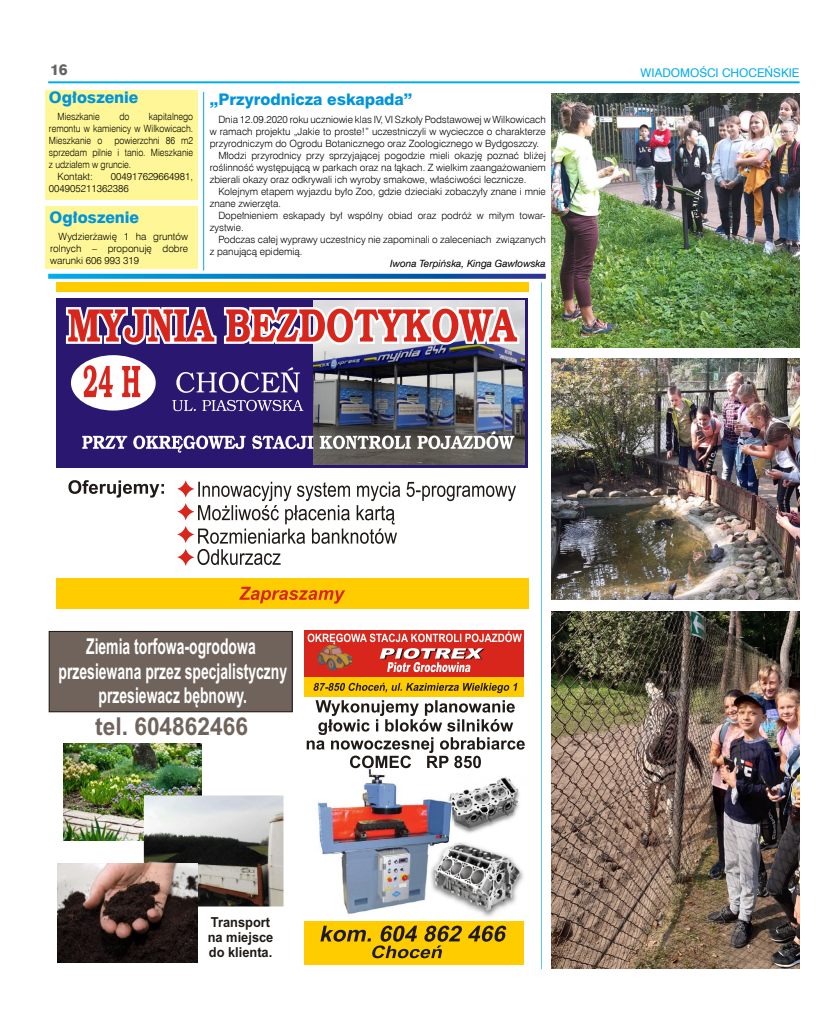
<style>
.page{position:relative;width:828px;height:1010px;background:#fff}
.page>*{position:absolute;margin:0;border:0;box-sizing:border-box;transform-origin:0 0}
.t1{font:700 24.7px "Arial CE";color:#70635c;scale:.92 1}
.t2{font:700 21.8px/24.4px "Arial CE";color:#fff;text-align:center;scale:.64 1}
.t3{font:16px "Swis 721 Hv EU";letter-spacing:-.005em;color:#0095da}
.t4{font:15px "Swis 721 Hv EU";color:#636466}
.t5{font:700 13.8px/15.4px "Arial CE";color:#1f1a17;scale:.93 1}
.t6{font:12px "Swis 721 EU";color:#00aeef}
.t7{font:10px/12px "Swis 721 Lt EU";color:#000;text-align:justify}
.t8{font:10px "Swis 721 Lt EU";color:#000;scale:.88 1}
.t9{font:italic 10px "Swis 721 EU";color:#000}
</style>
<div class="page">
<hr style="left:48px;top:81px;width:751px;height:2px;background:#00aeef">
<div style="left:45px;top:90px;width:152px;height:110px;background:#fff797"></div>
<div style="left:46px;top:206px;width:151px;height:63px;background:#fff797"></div>
<hr style="left:540px;top:282px;width:1px;height:686px;background:#00aeef">
<svg style="left:48px;top:274px;width:498px;height:5px;background:#1178c0"></svg>
<div style="left:49px;top:631px;width:243px;height:80px;background:#70635c"></div>
<div style="left:49px;top:631px;width:243px;height:80px;border:1px solid #1f1a17"></div>
<img style="left:454px;top:842px;width:70px;height:75px">
<div style="left:304px;top:920px;width:220px;height:44px;background:#fc0"></div>
<div style="left:304px;top:630px;width:220px;height:46px;background:#d9261c"></div>
<img style="left:454px;top:768px;width:66px;height:65px">
<img style="left:317px;top:768px;width:137px;height:146px">
<svg style="left:320px;top:925px;width:186px;height:32px"></svg>
<svg style="left:308px;top:631px;width:214px;height:41px"></svg>
<div style="left:304px;top:677px;width:220px;height:20px;background:#fc0"></div>
<svg style="left:307px;top:700px;width:218px;height:68px"></svg>
<svg style="left:313px;top:682px;width:204px;height:10px"></svg>
<svg style="left:314px;top:298px;width:214px;height:169px;background:#493c7a"></svg>
<div style="left:56px;top:298px;width:258px;height:169px;background:#291770"></div>
<img style="left:314px;top:301px;width:210px;height:163px">
<svg style="left:172px;top:400px;width:131px;height:11px"></svg>
<svg style="left:176px;top:367px;width:124px;height:26px"></svg>
<div style="left:71px;top:355px;width:85px;height:55px;background:#fff;border-radius:50%"></div>
<svg style="left:84px;top:365px;width:56px;height:32px"></svg>
<svg style="left:66px;top:306px;width:453px;height:38px"></svg>
<svg style="left:82px;top:435px;width:329px;height:17px"></svg>
<svg style="left:417px;top:431px;width:97px;height:18px"></svg>
<div style="left:56px;top:282px;width:472px;height:10px;background:#fc0"></div>
<div style="left:56px;top:577px;width:472px;height:31px;background:#fc0"></div>
<svg style="left:239px;top:586px;width:106px;height:17px"></svg>
<svg style="left:68px;top:480px;width:96px;height:17px"></svg>
<svg style="left:177px;top:480px;width:339px;height:85px"></svg>
<img style="left:64px;top:743px;width:137px;height:97px">
<img style="left:144px;top:795px;width:139px;height:111px">
<img style="left:57px;top:863px;width:141px;height:99px">
<img style="left:551px;top:94px;width:248px;height:253px">
<img style="left:551px;top:611px;width:248px;height:357px">
<img style="left:551px;top:358px;width:248px;height:241px">
<hr style="left:203px;top:92px;width:1px;height:178px;background:#00aeef">
<h3 class="t4" style="left:50px;top:61px;width:19px">16</h3>
<p class="t6" style="left:640px;top:66px;width:160px">WIADOMOŚCI CHOCEŃSKIE</p>
<h3 class="t3" style="left:49px;top:88px;width:91px">Ogłoszenie</h3>
<p class="t8" style="left:57px;top:110px;width:50px">Mieszkanie</p>
<p class="t8" style="left:119px;top:110px;width:13px">do</p>
<p class="t8" style="left:149px;top:110px;width:52px">kapitalnego</p>
<p class="t8" style="left:49px;top:122px;width:165px">remontu w kamienicy w Wilkowicach.</p>
<p class="t8" style="left:49px;top:134px;width:165px">Mieszkanie o powierzchni 86 m2</p>
<p class="t8" style="left:49px;top:146px;width:165px">sprzedam pilnie i tanio. Mieszkanie</p>
<p class="t8" style="left:49px;top:158px;width:95px">z udziałem w gruncie.</p>
<p class="t7" style="left:57px;top:171px;width:37px">Kontakt:</p>
<p class="t7" style="left:49px;top:171px;width:146px;text-indent:62px">004917629664981,<br>004905211362386</p>
<h3 class="t3" style="left:50px;top:207px;width:91px">Ogłoszenie</h3>
<p class="t7" style="left:50px;top:231px;width:139px;text-indent:8px">Wydzierżawię 1 ha gruntów rolnych – proponuję dobre warunki 606 993 319</p>
<h3 class="t3" style="left:210px;top:90px;width:204px">„Przyrodnicza eskapada”</h3>
<p class="t7" style="left:218px;top:113px;width:329px">Dnia 12.09.2020 roku uczniowie klas IV, VI Szkoły Podstawowej w Wilkowicach</p>
<p class="t7" style="left:210px;top:125px;width:337px">w ramach projektu „Jakie to proste!” uczestniczyli w wycieczce o charakterze</p>
<p class="t7" style="left:210px;top:137px;width:331px">przyrodniczym do Ogrodu Botanicznego oraz Zoologicznego w Bydgoszczy.</p>
<p class="t7" style="left:218px;top:149px;width:329px">Młodzi przyrodnicy przy sprzyjającej pogodzie mieli okazję poznać bliżej</p>
<p class="t7" style="left:210px;top:161px;width:337px">roślinność występującą w parkach oraz na łąkach. Z wielkim zaangażowaniem</p>
<p class="t7" style="left:210px;top:173px;width:318px">zbierali okazy oraz odkrywali ich wyroby smakowe, właściwości lecznicze.</p>
<p class="t7" style="left:218px;top:185px;width:329px">Kolejnym etapem wyjazdu było Zoo, gdzie dzieciaki zobaczyły znane i mnie</p>
<p class="t7" style="left:210px;top:197px;width:73px">znane zwierzęta.</p>
<p class="t7" style="left:218px;top:209px;width:329px">Dopełnieniem eskapady był wspólny obiad oraz podróż w miłym towar-</p>
<p class="t7" style="left:210px;top:221px;width:35px">zystwie.</p>
<p class="t7" style="left:218px;top:233px;width:329px">Podczas całej wyprawy uczestnicy nie zapominali o zaleceniach związanych</p>
<p class="t7" style="left:210px;top:245px;width:94px">z panującą epidemią.</p>
<p class="t9" style="left:390px;top:257px;width:157px">Iwona Terpińska, Kinga Gawłowska</p>
<h2 class="t2" style="left:59px;top:636px;width:358px">Ziemia torfowa-ogrodowa przesiewana przez specjalistyczny przesiewacz bêbnowy.</h2>
<h1 class="t1" style="left:95px;top:710px;width:167px">tel. 604862466</h1>
<h3 class="t5" style="left:208px;top:915px;width:72px">Transport na miejsce do klienta.</h3>
</div>
